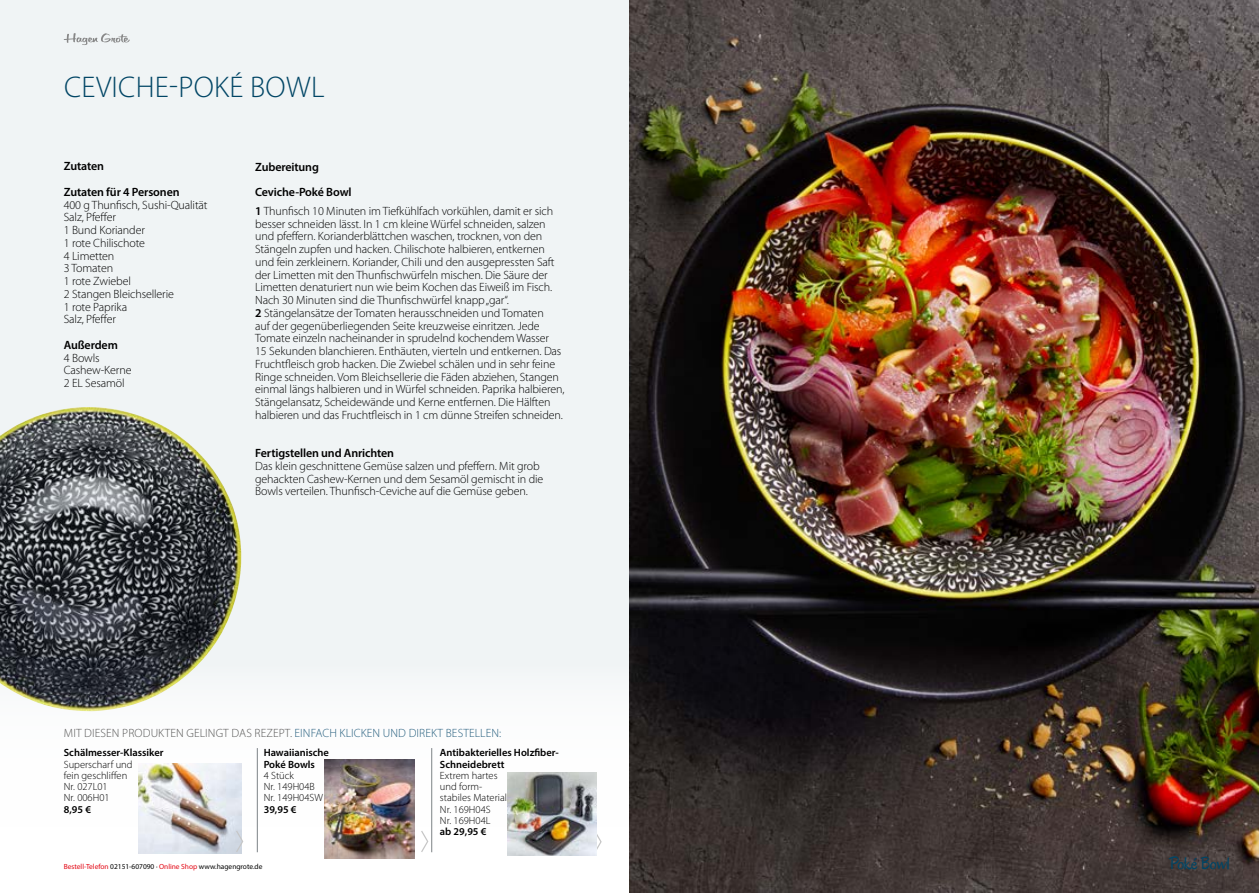
<style>
.page{position:relative;width:1259px;height:893px;background:#fff}
.page>*{position:absolute;margin:0;border:0;box-sizing:border-box;transform-origin:0 0}
.t1{font:300 30px "Myriad Pro";letter-spacing:.01em;color:#004565}
.t2{font:17.4px "Oregano";letter-spacing:-.01em;color:#004565}
.t3{font:300 12px/12.8px "Myriad Pro";letter-spacing:-.01em;color:#000}
.t4{font:600 12px/25.5px "Myriad Pro";letter-spacing:-.01em;color:#000}
.t5{font:300 12px "Myriad Pro";letter-spacing:.01em;color:#575756}
.t6{font:300 10.5px/11.2px "Myriad Pro";color:#000}
.t7{font:600 10.5px/11.2px "Myriad Pro";color:#000}
.t8{font:7.35px "Myriad Pro";color:#000}
.s1{font-weight:600}
.s2{color:#265f7e}
.s3{color:#e30613}
</style>
<div class="page">
<div style="left:0;top:0;width:887px;height:893px;background:#f0f4f5"></div>
<div style="left:0;top:663px;width:1259px;height:230px;background:#fff"></div>
<img style="left:138px;top:764px;width:103px;height:89px">
<img style="left:629px;top:0;width:630px;height:893px">
<hr style="left:257px;top:748px;width:1px;height:104px;background:#7d8386">
<hr style="left:431px;top:748px;width:1px;height:104px;background:#7d8386">
<svg style="left:235px;top:829px;width:9px;height:25px"></svg>
<svg style="left:596px;top:830px;width:6px;height:24px"></svg>
<img style="left:507px;top:772px;width:89px;height:84px">
<img style="left:324px;top:760px;width:90px;height:98px">
<svg style="left:421px;top:831px;width:8px;height:21px"></svg>
<img style="left:0;top:407px;width:243px;height:304px">
<svg style="left:64px;top:33px;width:66px;height:12px"></svg>
<h1 class="t1" style="left:64px;top:69px;width:262px">CEVICHE-POKÉ BOWL</h1>
<p class="t4" style="left:64px;top:153px;width:117px">Zutaten<br>Zutaten für 4 Personen</p>
<p class="t3" style="left:64px;top:198px;width:145px">400 g Thunfisch, Sushi-Qualität<br>Salz, Pfeffer<br>1 Bund Koriander<br>1 rote Chilischote<br>4 Limetten<br>3 Tomaten<br>1 rote Zwiebel<br>2 Stangen Bleichsellerie<br>1 rote Paprika<br>Salz, Pfeffer</p>
<p class="t4" style="left:64px;top:332px;width:56px">Außerdem</p>
<p class="t3" style="left:64px;top:351px;width:69px">4 Bowls<br>Cashew-Kerne<br>2 EL Sesamöl</p>
<p class="t4" style="left:255px;top:153px;width:98px">Zubereitung<br>Ceviche-Poké Bowl</p>
<p class="t3" style="left:255px;top:204px;width:311px"><span class="s1">1</span> Thunfisch 10 Minuten im Tiefkühlfach vorkühlen, damit er sich besser schneiden lässt. In 1 cm kleine Würfel schneiden, salzen und pfeffern. Korianderblättchen waschen, trocknen, von den Stängeln zupfen und hacken. Chilischote halbieren, entkernen und fein zerkleinern. Koriander, Chili und den ausgepressten Saft der Limetten mit den Thunfischwürfeln mischen. Die Säure der Limetten denaturiert nun wie beim Kochen das Eiweiß im Fisch.<br>Nach 30 Minuten sind die Thunfischwürfel knapp „gar“.<br><span class="s1">2</span> Stängelansätze der Tomaten herausschneiden und Tomaten<br>auf der gegenüberliegenden Seite kreuzweise einritzen. Jede Tomate einzeln nacheinander in sprudelnd kochendem Wasser<br>15 Sekunden blanchieren. Enthäuten, vierteln und entkernen. Das Fruchtfleisch grob hacken. Die Zwiebel schälen und in sehr feine Ringe schneiden. Vom Bleichsellerie die Fäden abziehen, Stangen einmal längs halbieren und in Würfel schneiden. Paprika halbieren, Stängelansatz, Scheidewände und Kerne entfernen. Die Hälften halbieren und das Fruchtfleisch in 1 cm dünne Streifen schneiden.</p>
<p class="t4" style="left:255px;top:440px;width:140px">Fertigstellen und Anrichten</p>
<p class="t3" style="left:255px;top:459px;width:290px">Das klein geschnittene Gemüse salzen und pfeffern. Mit grob gehackten Cashew-Kernen und dem Sesamöl gemischt in die<br>Bowls verteilen. Thunfisch-Ceviche auf die Gemüse geben.</p>
<p class="t5" style="left:64px;top:726px;width:439px">MIT DIESEN PRODUKTEN GELINGT DAS REZEPT. <span class="s2">EINFACH KLICKEN UND DIREKT BESTELLEN:</span></p>
<p class="t7" style="left:64px;top:747px;width:101px">Schälmesser-Klassiker</p>
<p class="t6" style="left:64px;top:758px;width:70px">Superscharf und fein geschliffen<br>Nr. 027L01<br>Nr. 006H01</p>
<p class="t7" style="left:64px;top:803px;width:29px">8,95 €</p>
<p class="t7" style="left:264px;top:747px;width:67px">Hawaiianische<br>Poké Bowls</p>
<p class="t6" style="left:264px;top:769px;width:61px">4 Stück<br>Nr. 149H04B<br>Nr. 149H04SW</p>
<p class="t7" style="left:264px;top:803px;width:34px">39,95 €</p>
<p class="t7" style="left:440px;top:747px;width:120px">Antibakterielles Holzfiber-<br>Schneidebrett</p>
<p class="t6" style="left:440px;top:769px;width:69px">Extrem hartes und form&shy;stabiles Material<br>Nr. 169H04S<br>Nr. 169H04L</p>
<p class="t7" style="left:440px;top:826px;width:48px">ab 29,95 €</p>
<p class="t8" style="left:64px;top:862px;width:200px"><span class="s3">Bestell-Telefon</span> 02151-607090 · <span class="s3">Online Shop</span> www.hagengrote.de</p>
<h2 class="t2" style="left:1169px;top:852px;width:62px">Poké Bowl</h2>
</div>
